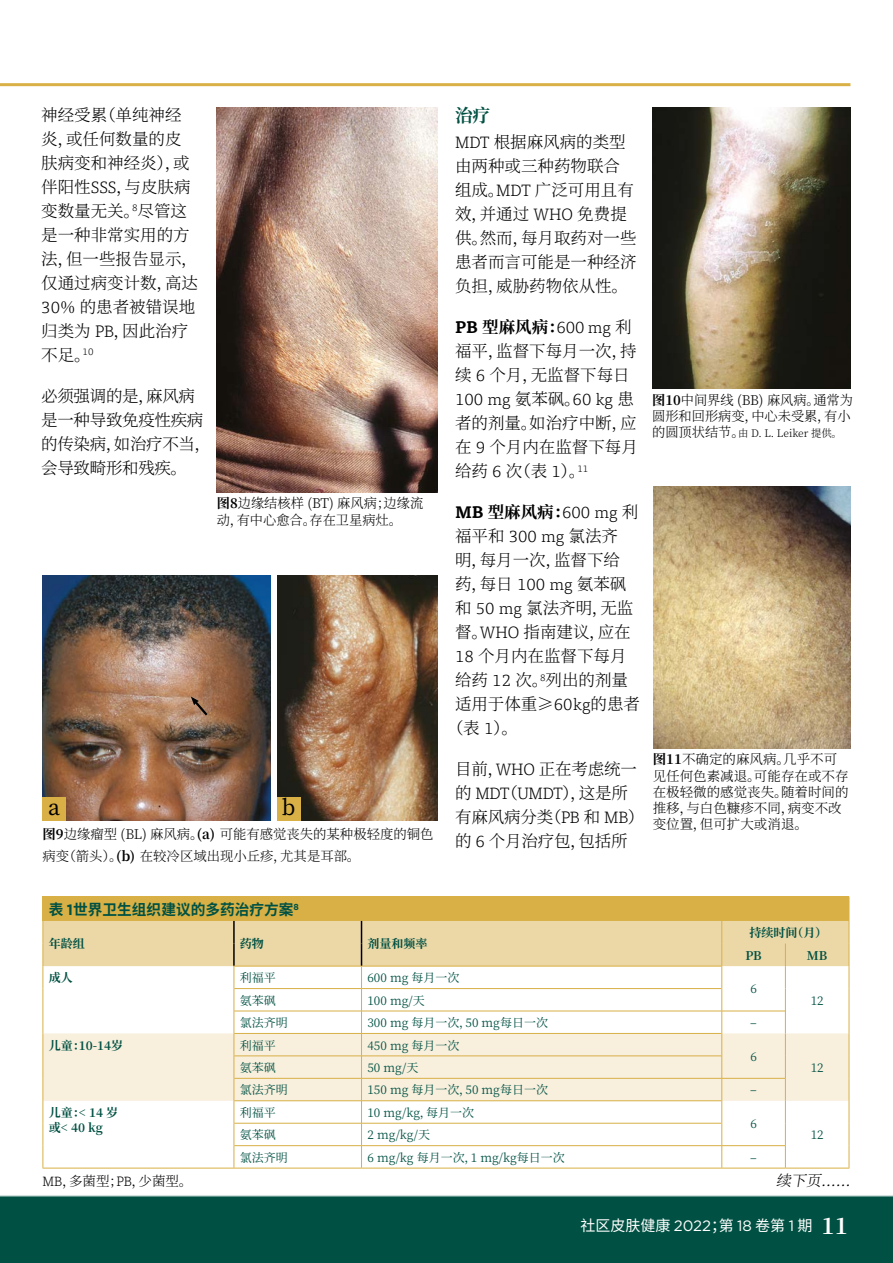
<style>
.page{position:relative;width:893px;height:1263px;background:#fff}
.page>*{position:absolute;margin:0;border:0;box-sizing:border-box;transform-origin:0 0}
.t1{font:500 21.45px "Noto Serif SC";color:#000}
.Article_Subheading{font:700 18px "Noto Serif SC";color:#005143}
.t2{font:300 16.5px/24px "Noto Serif SC";color:#000}
.t3{font:300 16.5px/24px "Noto Serif SC";letter-spacing:-.02em;color:#000}
.t4{font:700 16.5px "Noto Serif SC";color:#000}
.t5{font:15px "Noto Sans SC";color:#fff}
.Table_Title{font:700 15px "Noto Sans SC";color:#005143}
.Continue__footer{font:italic 300 15px "Noto Serif SC";color:#000}
.t6{font:300 13.5px/16.2px "Noto Serif SC";color:#000}
.t7{font:12px "Noto Serif SC";color:#005143}
.t8{font:700 12px/15px "Noto Serif SC";color:#005143}
.t9{font:300 10.5px "Noto Serif SC";color:#000}
.s1{font-family:"Tisa Offc"}
.s2{font-weight:700}
.s3{font-family:"Gotham"}
.s4{font-family:"Tisa Offc";font-weight:700}
.s5{font-family:"Tisa Offc";font-weight:300}
.s6{font-weight:300}
.s7{font-size:13.5px}
.s8{font-family:"Noto Serif SC";font-weight:700;font-size:22.5px}
</style>
<div class="page">
<div style="left:0;top:1195px;width:893px;height:68px;background:#005143"></div>
<hr style="left:0;top:83px;width:850px;height:3px;background:#d8b046">
<img style="left:217px;top:107px;width:221px;height:385px">
<img style="left:653px;top:486px;width:197px;height:262px">
<img style="left:277px;top:575px;width:161px;height:245px">
<img style="left:43px;top:575px;width:228px;height:245px">
<svg style="left:191px;top:696px;width:19px;height:22px"></svg>
<div style="left:43px;top:797px;width:23px;height:23px;background:#d8b046"></div>
<div style="left:277px;top:797px;width:23px;height:23px;background:#d8b046"></div>
<img style="left:652px;top:107px;width:198px;height:281px">
<hr style="left:43px;top:1168px;width:191px;height:1px;background:#d8b046">
<hr style="left:785px;top:1168px;width:64px;height:1px;background:#d8b046">
<hr style="left:43px;top:896px;width:191px;height:1px;background:#d8b046">
<hr style="left:234px;top:896px;width:127px;height:1px;background:#d8b046">
<hr style="left:361px;top:896px;width:361px;height:1px;background:#d8b046">
<hr style="left:722px;top:896px;width:63px;height:1px;background:#d8b046">
<hr style="left:785px;top:896px;width:64px;height:1px;background:#d8b046">
<svg style="left:43px;top:897px;width:807px;height:271px"></svg>
<hr style="left:234px;top:1168px;width:127px;height:1px;background:#d8b046">
<hr style="left:361px;top:1168px;width:361px;height:1px;background:#d8b046">
<hr style="left:722px;top:1168px;width:63px;height:1px;background:#d8b046">
<hr style="left:722px;top:1011px;width:63px;height:1px;background:#d8b046">
<hr style="left:722px;top:1078px;width:63px;height:1px;background:#d8b046">
<hr style="left:722px;top:1145px;width:63px;height:1px;background:#d8b046">
<p class="t2" style="left:41px;top:103px;width:158px">神经受累（单纯神经炎，或任何数量的皮肤病变和神经炎），或伴阳性<span class="s1">SSS</span>，与皮肤病变数量无关。<sup>8</sup>尽管这是一种非常实用的方法，但一些报告显示，仅通过病变计数，高达<br><span class="s1">30</span>% 的患者被错误地归类为 <span class="s1">PB</span>，因此治疗不足。<sup>10</sup></p>
<p class="t3" style="left:41px;top:384px;width:171px">必须强调的是，麻风病是一种导致免疫性疾病的传染病，如治疗不当，会导致畸形和残疾。</p>
<p class="t6" style="left:217px;top:496px;width:208px"><span class="s2">图8</span>边缘结核样 (BT) 麻风病；边缘流动，有中心愈合。存在卫星病灶。</p>
<p class="t1" style="left:48px;top:795px;width:13px">a</p>
<p class="t1" style="left:282px;top:795px;width:15px">b</p>
<p class="t6" style="left:43px;top:824px;width:392px;line-height:21.6px"><span class="s2">图9</span>边缘瘤型 (BL) 麻风病。<span class="s2">(a)</span> 可能有感觉丧失的某种极轻度的铜色病变（箭头）。<span class="s2">(b)</span> 在较冷区域出现小丘疹，尤其是耳部。</p>
<p class="Table_Title" style="left:49px;top:901px;width:252px">表 <span class="s3">1</span>世界卫生组织建议的多药治疗方案<sup>8</sup></p>
<p class="t8" style="left:49px;top:937px;width:37px">年龄组</p>
<p class="t8" style="left:240px;top:937px;width:25px">药物</p>
<p class="t8" style="left:367px;top:937px;width:61px">剂量和频率</p>
<p class="Article_Subheading" style="left:455px;top:105px;width:37px">治疗</p>
<p class="t2" style="left:455px;top:130px;width:183px"><span class="s1">MDT</span> 根据麻风病的类型由两种或三种药物联合组成。<span class="s1">MDT</span> 广泛可用且有效，并通过 <span class="s1">WHO</span> 免费提供。然而，每月取药对一些患者而言可能是一种经济负担，威胁药物依从性。</p>
<p class="t2" style="left:455px;top:315px;width:184px"><span class="s4">PB</span> <span class="s2">型麻风病：</span><span class="s1">600 mg</span> 利福平，监督下每月一次，持续 <span class="s1">6</span> 个月，无监督下每日<br><span class="s1">100 mg</span> 氨苯砜。<span class="s1">60 kg</span> 患者的剂量。如治疗中断，应在 <span class="s1">9</span> 个月内在监督下每月给药 <span class="s1">6</span> 次（表 <span class="s1">1</span>）。<sup>11</sup></p>
<p class="t4" style="left:455px;top:503px;width:185px"><span class="s1">MB</span> 型麻风病：<span class="s5">600 mg</span> <span class="s6">利</span></p>
<p class="t2" style="left:455px;top:524px;width:165px">福平和 <span class="s1">300 mg</span> 氯法齐</p>
<p class="t2" style="left:455px;top:548px;width:166px">明，每月一次，监督下给</p>
<p class="t2" style="left:455px;top:572px;width:173px">药，每日 <span class="s1">100 mg</span> 氨苯砜</p>
<p class="t2" style="left:455px;top:596px;width:180px">和 <span class="s1">50 mg</span> 氯法齐明，无监</p>
<p class="t2" style="left:455px;top:620px;width:177px">督。<span class="s1">WHO</span> 指南建议，应在</p>
<p class="t2" style="left:455px;top:644px;width:173px"><span class="s1">18</span> 个月内在监督下每月</p>
<p class="t2" style="left:455px;top:668px;width:175px">给药 <span class="s1">12</span> 次。<sup>8</sup>列出的剂量</p>
<p class="t2" style="left:455px;top:692px;width:186px">适用于体重≥<span class="s1">60kg</span>的患者</p>
<p class="t2" style="left:447px;top:716px;width:72px">（表 <span class="s1">1</span>）。</p>
<p class="t2" style="left:455px;top:757px;width:191px">目前，<span class="s1">WHO</span> 正在考虑统一的 <span class="s1">MDT</span>（<span class="s1">UMDT</span>），这是所有麻风病分类（<span class="s1">PB</span> 和 <span class="s1">MB</span>）的 <span class="s1">6</span> 个月治疗包，包括所</p>
<p class="t6" style="left:652px;top:392px;width:202px"><span class="s2">图10</span>中间界线 (BB) 麻风病。通常为圆形和回形病变，中心未受累，有小</p>
<p class="t9" style="left:652px;top:427px;width:191px"><span class="s7">的圆顶状结节。</span>由 D. L. Leiker 提供。</p>
<p class="t6" style="left:653px;top:752px;width:197px"><span class="s2">图11</span>不确定的麻风病。几乎不可见任何色素减退。可能存在或不存在极轻微的感觉丧失。随着时间的推移，与白色糠疹不同，病变不改变位置，但可扩大或消退。</p>
<p class="t8" style="left:749px;top:925px;width:79px">持续时间（月）</p>
<p class="t8" style="left:745px;top:948px;width:18px">PB</p>
<p class="t8" style="left:807px;top:948px;width:22px">MB</p>
<p class="t8" style="left:49px;top:971px;width:25px">成人</p>
<p class="t7" style="left:240px;top:971px;width:37px">利福平</p>
<p class="t7" style="left:367px;top:971px;width:94px">600 mg 每月一次</p>
<p class="t7" style="left:750px;top:982px;width:8px">6</p>
<p class="t7" style="left:240px;top:993px;width:37px">氨苯砜</p>
<p class="t7" style="left:367px;top:993px;width:59px">100 mg/天</p>
<p class="t7" style="left:811px;top:993px;width:14px">12</p>
<p class="t7" style="left:240px;top:1016px;width:49px">氯法齐明</p>
<p class="t7" style="left:367px;top:1016px;width:182px">300 mg 每月一次，50 mg每日一次</p>
<p class="t7" style="left:750px;top:1016px;width:8px">–</p>
<p class="t8" style="left:49px;top:1038px;width:76px">儿童：10-14岁</p>
<p class="t7" style="left:240px;top:1038px;width:37px">利福平</p>
<p class="t7" style="left:367px;top:1038px;width:94px">450 mg 每月一次</p>
<p class="t7" style="left:750px;top:1049px;width:8px">6</p>
<p class="t7" style="left:240px;top:1061px;width:37px">氨苯砜</p>
<p class="t7" style="left:367px;top:1061px;width:52px">50 mg/天</p>
<p class="t7" style="left:811px;top:1061px;width:14px">12</p>
<p class="t7" style="left:240px;top:1083px;width:49px">氯法齐明</p>
<p class="t7" style="left:367px;top:1083px;width:182px">150 mg 每月一次，50 mg每日一次</p>
<p class="t7" style="left:750px;top:1083px;width:8px">–</p>
<p class="t8" style="left:49px;top:1105px;width:71px">儿童：&lt; 14 岁或&lt; 40 kg</p>
<p class="t7" style="left:240px;top:1106px;width:37px">利福平</p>
<p class="t7" style="left:367px;top:1106px;width:108px">10 mg/kg，每月一次</p>
<p class="t7" style="left:750px;top:1117px;width:8px">6</p>
<p class="t7" style="left:240px;top:1128px;width:37px">氨苯砜</p>
<p class="t7" style="left:367px;top:1128px;width:64px">2 mg/kg/天</p>
<p class="t7" style="left:811px;top:1128px;width:14px">12</p>
<p class="t7" style="left:240px;top:1150px;width:49px">氯法齐明</p>
<p class="t7" style="left:367px;top:1150px;width:199px">6 mg/kg 每月一次，1 mg/kg每日一次</p>
<p class="t7" style="left:750px;top:1150px;width:8px">–</p>
<p class="t6" style="left:43px;top:1174px;width:151px"><span class="s1">MB</span>，多菌型；<span class="s1">PB</span>，少菌型。</p>
<p class="Continue__footer" style="left:776px;top:1172px;width:82px">续下页……</p>
<p class="t5" style="left:580px;top:1217px;width:269px">社区皮肤健康 <span class="s3">2022</span>；第 <span class="s3">18</span> 卷第 <span class="s3">1</span> 期 <span class="s8">11</span></p>
</div>
